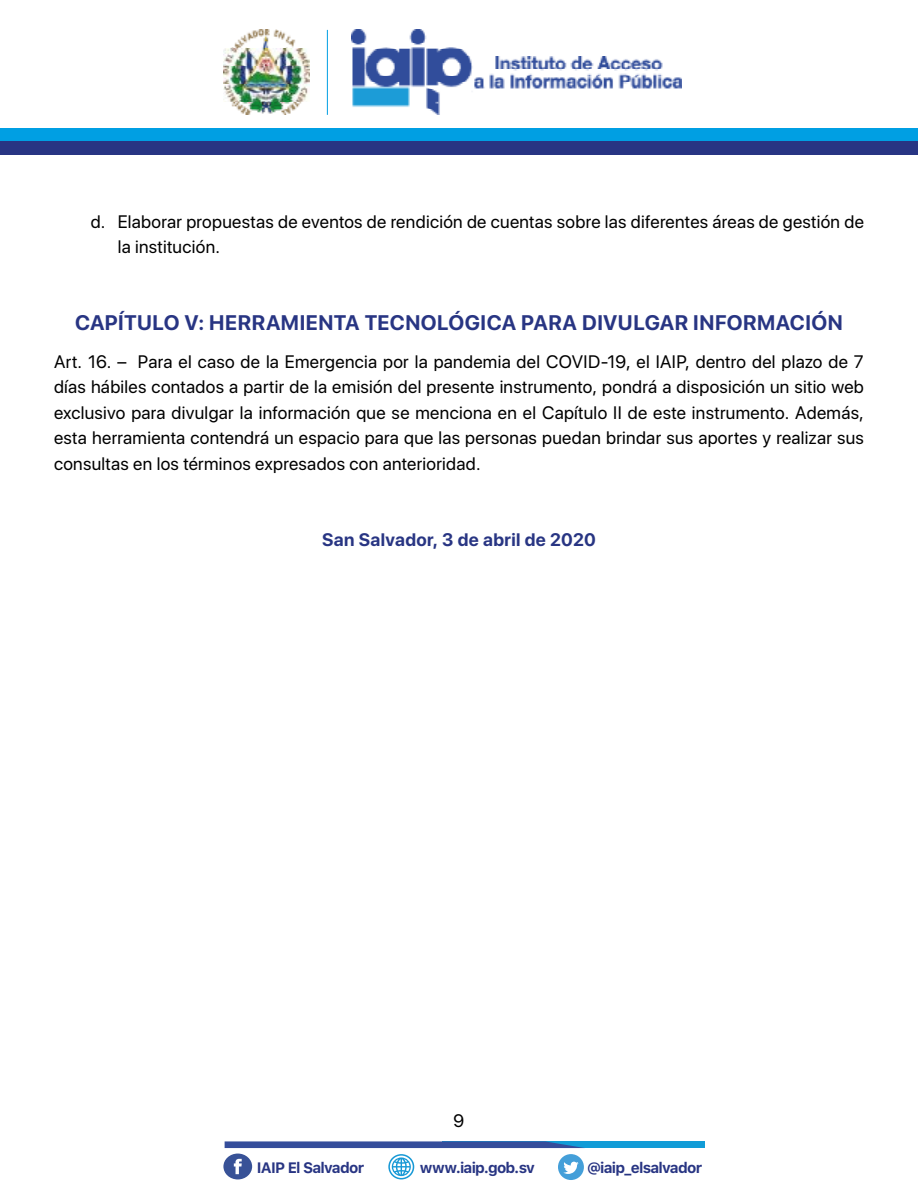
<style>
.page{position:relative;width:918px;height:1188px;background:#fff}
.page>*{position:absolute;margin:0;border:0;box-sizing:border-box;transform-origin:0 0}
.t1{font:700 21px "SF Pro Display";letter-spacing:.02em;color:#283583}
.t2{font:18px/25.5px "SF Pro Display";letter-spacing:.015em;color:#000}
.t3{font:700 18px "SF Pro Display";letter-spacing:.02em;color:#283583}
.t4{font:700 15px "SF Pro Text";letter-spacing:-.05em;color:#283583}
</style>
<div class="page">
<div style="left:0;top:129px;width:918px;height:13px;background:#009fe3"></div>
<div style="left:0;top:142px;width:918px;height:13px;background:#283583"></div>
<img style="left:352px;top:30px;width:329px;height:84px">
<img style="left:223px;top:30px;width:87px;height:85px">
<hr style="left:327px;top:30px;width:1px;height:85px;background:#009fe3">
<div style="left:223px;top:1154px;width:29px;height:25px;background:#385297;border-radius:50%"></div>
<svg style="left:234px;top:1159px;width:8px;height:15px"></svg>
<div style="left:558px;top:1154px;width:26px;height:26px;background:#449fd9;border-radius:50%"></div>
<svg style="left:563px;top:1162px;width:16px;height:12px"></svg>
<div style="left:443px;top:1141px;width:262px;height:7px;background:#119cd7"></div>
<svg style="left:225px;top:1141px;width:359px;height:7px;background:#3959a3"></svg>
<svg style="left:388px;top:1154px;width:26px;height:25px"></svg>
<p class="t2" style="left:118px;top:208px;width:748px;text-indent:-27px">d. Elaborar propuestas de eventos de rendición de cuentas sobre las diferentes áreas de gestión de la institución.</p>
<p class="t1" style="left:75px;top:310px;width:769px">CAPÍTULO V: HERRAMIENTA TECNOLÓGICA PARA DIVULGAR INFORMACIÓN</p>
<p class="t2" style="left:54px;top:349px;width:811px;text-align:justify">Art. 16. – Para el caso de la Emergencia por la pandemia del COVID-19, el IAIP, dentro del plazo de 7 días hábiles contados a partir de la emisión del presente instrumento, pondrá a disposición un sitio web exclusivo para divulgar la información que se menciona en el Capítulo II de este instrumento. Además, esta herramienta contendrá un espacio para que las personas puedan brindar sus aportes y realizar sus consultas en los términos expresados con anterioridad.</p>
<p class="t3" style="left:322px;top:530px;width:275px">San Salvador, 3 de abril de 2020</p>
<p class="t2" style="left:454px;top:1108px;width:12px">9</p>
<p class="t4" style="left:257px;top:1159px;width:109px">IAIP El Salvador</p>
<p class="t4" style="left:420px;top:1159px;width:117px">www.iaip.gob.sv</p>
<p class="t4" style="left:587px;top:1159px;width:117px">@iaip_elsalvador</p>
</div>
